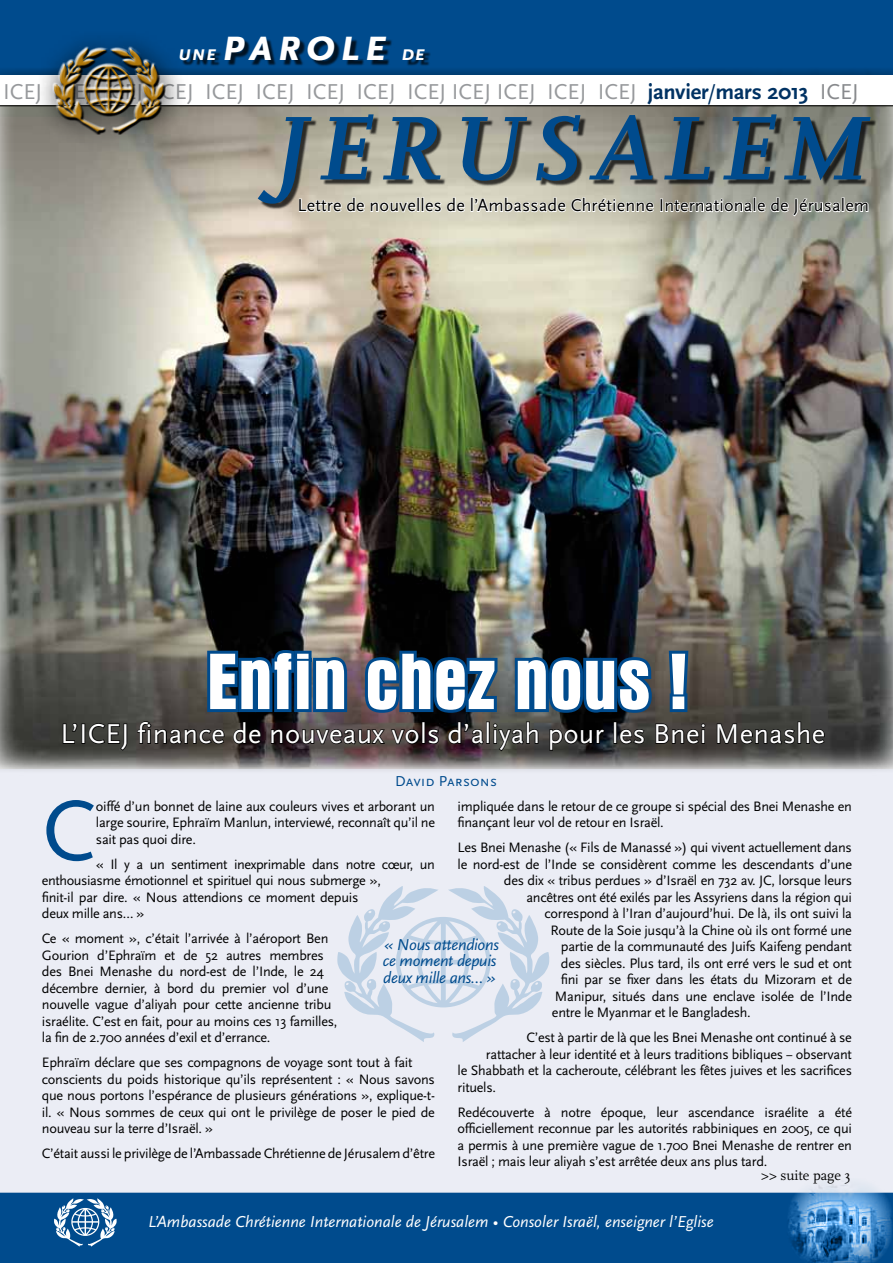
<style>
.page{position:relative;width:893px;height:1263px;background:#fff}
.page>*{position:absolute;margin:0;border:0;box-sizing:border-box;transform-origin:0 0}
.t1{font:italic 700 94.65px "Scala";letter-spacing:.08em;color:#004b8d}
.t2{font:89.25px "Scala Sans";color:#004b8d}
.t3{font:700 condensed 81px "Aurora BT";color:#fff}
.t4{font:italic 700 47.4px "Scala Sans Caps";letter-spacing:.08em;color:#fff}
.t5{font:28.5px "Scala Sans";letter-spacing:.01em;color:#fff}
.t6{font:22.5px "Scala Sans";color:#97999c}
.t7{font:18px "Scala Sans";letter-spacing:.01em;color:#000}
.t8{font:italic 16.5px "Scala Sans";color:#fff}
.t9{font:italic 16.5px/16.5px "Scala Sans";letter-spacing:-.02em;color:#004b8d}
.t10{font:15px "Scala Sans Caps";color:#004b8d}
.t11{font:14.25px/16.5px "Scala Sans";letter-spacing:-.02em;color:#000}
.t12{font:14.25px "Scala";color:#000}
.s1{font-size:21.75px}
.s2{font-weight:700;color:#003263}
.s3{color:#003263}
.s4{color:#888a8d}
</style>
<div class="page">
<div style="left:0;top:0;width:893px;height:78px;background:#004b8d"></div>
<img style="left:0;top:69px;width:893px;height:701px">
<div style="left:0;top:75px;width:893px;height:32px;background:#2a2925"></div>
<div style="left:0;top:75px;width:893px;height:30px;background:#fff"></div>
<div style="left:260px;top:117px;width:616px;height:93px;background:#000;opacity:.75"></div>
<div style="left:0;top:1193px;width:893px;height:70px;background:#004b8d"></div>
<div style="left:182px;top:38px;width:249px;height:28px;background:#000;opacity:.75"></div>
<img style="left:788px;top:1193px;width:104px;height:70px">
<svg style="left:54px;top:1198px;width:63px;height:49px"></svg>
<div style="left:34px;top:29px;width:154px;height:127px;background:#000;opacity:.93"></div>
<svg style="left:52px;top:46px;width:113px;height:87px"></svg>
<img style="left:53px;top:48px;width:113px;height:87px">
<svg style="left:298px;top:197px;width:119px;height:16px"></svg>
<div style="left:417px;top:197px;width:3px;height:15px;border:2px solid #fff"></div>
<div style="left:421px;top:197px;width:3px;height:15px;border:2px solid #fff"></div>
<svg style="left:424px;top:196px;width:445px;height:21px"></svg>
<div style="left:0;top:770px;width:893px;height:423px;background:#ebedf5"></div>
<svg style="left:62px;top:722px;width:16px;height:22px"></svg>
<div style="left:81px;top:723px;width:4px;height:21px;border:2px solid #000"></div>
<svg style="left:88px;top:722px;width:40px;height:30px"></svg>
<svg style="left:137px;top:646px;width:568px;height:106px;background:#2c3e4e"></svg>
<svg style="left:716px;top:711px;width:109px;height:39px;background:#31312e"></svg>
<svg style="left:337px;top:886px;width:213px;height:156px"></svg>
<h3 class="t4" style="left:178px;top:18px;width:248px"><span class="s1">une</span> parole <span class="s1">de</span></h3>
<h3 class="t6" style="left:3px;top:79px;width:857px">ICEJ ICEJ ICEJ ICEJ ICEJ ICEJ ICEJ ICEJ ICEJ ICEJ ICEJ ICEJ ICEJ <span class="s2">janvier</span><span class="s3">/</span><span class="s2">mars 2013</span> <span class="s4">ICEJ</span></h3>
<h1 class="t1" style="left:271px;top:95px;width:596px">JERUSALEM</h1>
<p class="t7" style="left:298px;top:196px;width:573px">Lettre de nouvelles de l’Ambassade Chrétienne Internationale de Jérusalem</p>
<h3 class="t3" style="left:206px;top:635px;width:484px">Enfin chez nous !</h3>
<h3 class="t5" style="left:60px;top:718px;width:766px">L’ICEJ finance de nouveaux vols d’aliyah pour les Bnei Menashe</h3>
<p class="t10" style="left:395px;top:773px;width:103px">David Parsons</p>
<h2 class="t2" style="left:42px;top:782px;width:55px">C</h2>
<p class="t11" style="left:96px;top:798px;width:341px;text-align:justify">oiffé d’un bonnet de laine aux couleurs vives et arborant un large sourire, Ephraïm Manlun, interviewé, reconnaît qu’il ne sait pas quoi dire.</p>
<p class="t11" style="left:42px;top:856px;width:394px;text-indent:54px">« Il y a un sentiment inexprimable dans notre cœur, un enthousiasme émotionnel et spirituel qui nous submerge »,<br>finit-il par dire. « Nous attendions ce moment depuis<br>deux mille ans… »</p>
<p class="t11" style="left:42px;top:930px;width:297px">Ce « moment », c’était l’arrivée à l’aéroport Ben Gourion d’Ephraïm et de 52 autres membres des Bnei Menashe du nord-est de l’Inde, le 24 décembre dernier, à bord du premier vol d’une nouvelle vague d’aliyah pour cette ancienne tribu israélite. C’est en fait, pour au moins ces 13 familles, la fin de 2.700 années d’exil et d’errance.</p>
<p class="t11" style="left:42px;top:1054px;width:395px">Ephraïm déclare que ses compagnons de voyage sont tout à fait conscients du poids historique qu’ils représentent : « Nous savons que nous portons l’espérance de plusieurs générations », explique-t&shy;il. « Nous sommes de ceux qui ont le privilège de poser le pied de nouveau sur la terre d’Israël. »</p>
<p class="t11" style="left:42px;top:1145px;width:395px">C’était aussi le privilège de l’Ambassade Chrétienne de Jérusalem d’être</p>
<p class="t11" style="left:458px;top:798px;width:396px">impliquée dans le retour de ce groupe si spécial des Bnei Menashe en finançant leur vol de retour en Israël.</p>
<p class="t11" style="left:458px;top:839px;width:396px">Les Bnei Menashe (« Fils de Manassé ») qui vivent actuellement dans</p>
<p class="t11" style="left:458px;top:856px;width:396px">le nord-est de l’Inde se considèrent comme les descendants d’une</p>
<p class="t11" style="left:504px;top:872px;width:350px">des dix « tribus perdues » d’Israël en 732 av. JC, lorsque leurs</p>
<p class="t11" style="left:526px;top:889px;width:327px">ancêtres ont été exilés par les Assyriens dans la région qui</p>
<p class="t11" style="left:544px;top:905px;width:309px">correspond à l’Iran d’aujourd’hui. De là, ils ont suivi la</p>
<p class="t11" style="left:550px;top:922px;width:303px">Route de la Soie jusqu’à la Chine où ils ont formé une</p>
<p class="t11" style="left:561px;top:938px;width:293px">partie de la communauté des Juifs Kaifeng pendant</p>
<p class="t11" style="left:561px;top:955px;width:292px">des siècles. Plus tard, ils ont erré vers le sud et ont</p>
<p class="t11" style="left:561px;top:971px;width:293px">fini par se fixer dans les états du Mizoram et de</p>
<p class="t11" style="left:555px;top:988px;width:299px">Manipur, situés dans une enclave isolée de l’Inde</p>
<p class="t11" style="left:552px;top:1004px;width:200px">entre le Myanmar et le Bangladesh.</p>
<p class="t11" style="left:526px;top:1029px;width:327px">C’est à partir de là que les Bnei Menashe ont continué à se</p>
<p class="t11" style="left:486px;top:1046px;width:367px">rattacher à leur identité et à leurs traditions bibliques − observant</p>
<p class="t11" style="left:458px;top:1062px;width:396px">le Shabbath et la cacheroute, célébrant les fêtes juives et les sacrifices</p>
<p class="t11" style="left:458px;top:1079px;width:40px">rituels.</p>
<p class="t11" style="left:458px;top:1104px;width:396px;text-align:justify">Redécouverte à notre époque, leur ascendance israélite a été officiellement reconnue par les autorités rabbiniques en 2005, ce qui a permis à une première vague de 1.700 Bnei Menashe de rentrer en Israël ; mais leur aliyah s’est arrêtée deux ans plus tard.</p>
<p class="t12" style="left:761px;top:1168px;width:91px">&gt;&gt; suite page 3</p>
<p class="t9" style="left:383px;top:936px;width:118px">« Nous attendions ce moment depuis deux mille ans… »</p>
<p class="t8" style="left:148px;top:1212px;width:567px">L’Ambassade Chrétienne Internationale de Jérusalem • Consoler Israël, enseigner l’Eglise</p>
</div>
